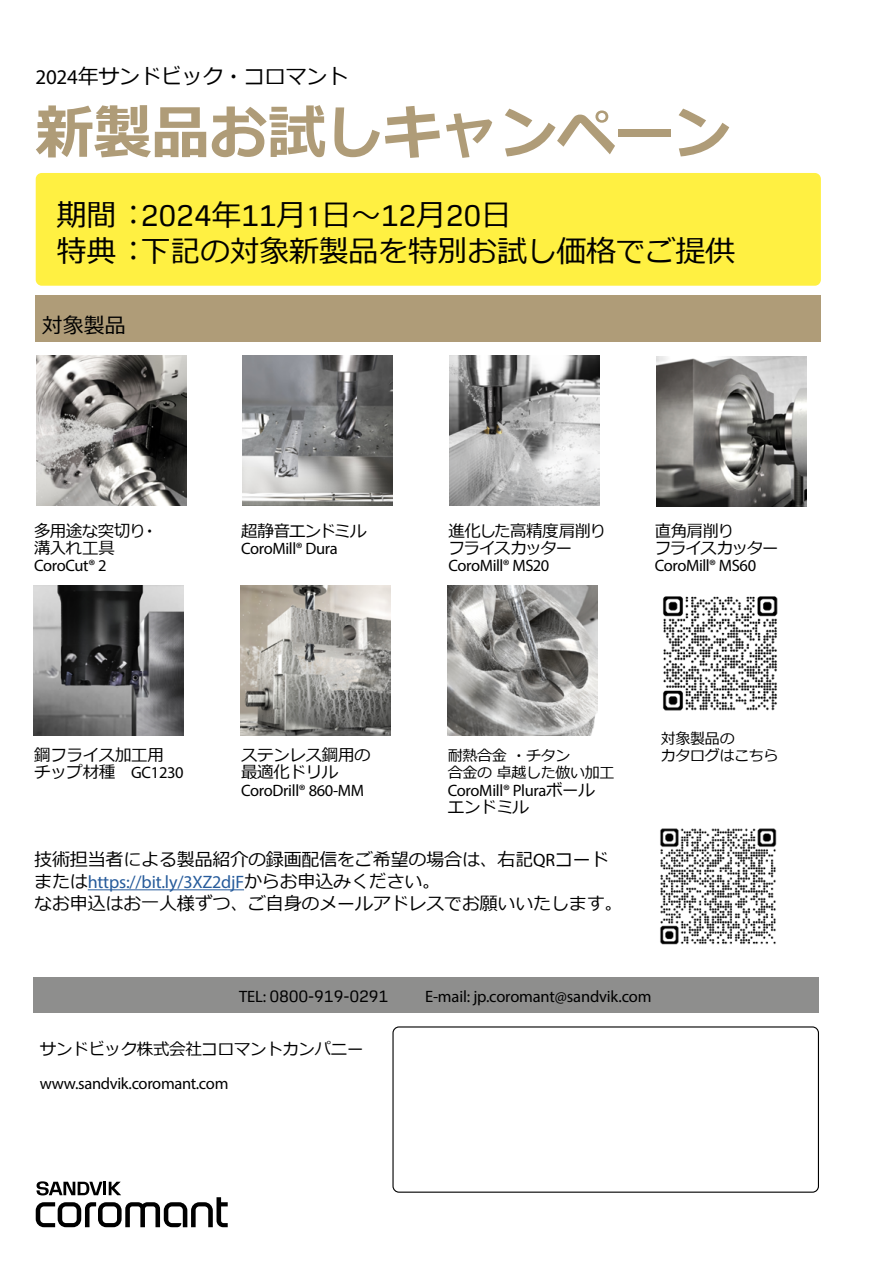
<style>
.page{position:relative;width:893px;height:1263px;background:#fff}
.page>*{position:absolute;margin:0;border:0;box-sizing:border-box;transform-origin:0 0}
.t1{font:700 58.5px "Meiryo";letter-spacing:-.01em;color:#af9c78}
.t2{font:30px "Meiryo";letter-spacing:-.01em;color:#000}
.t3{font:30px "Sandvik Sans Text";letter-spacing:-.01em;color:#000}
.t4{font:21px "Meiryo";letter-spacing:-.01em;color:#000}
.t5{font:18px "Meiryo";letter-spacing:-.01em;color:#000}
.t6{font:18px "Myriad Pro";letter-spacing:-.01em;color:#265b9b}
.t7{font:16.5px "Myriad Pro";letter-spacing:-.02em;color:#000}
.t8{font:16.5px/17.2px "Meiryo";letter-spacing:-.02em;color:#000}
.t9{font:16.5px/17.2px "Meiryo";letter-spacing:-.07em;color:#000}
.t10{font:16.5px/17.2px "Meiryo";letter-spacing:-.08em;color:#000}
.t11{font:16.5px "Meiryo";letter-spacing:-.04em;color:#000}
.t12{font:15px/17.2px "Meiryo";letter-spacing:-.02em;color:#000}
.s1{font-family:"Myriad Pro"}
.s2{font-family:"Meiryo"}
.s3{font-family:"Koz Min Pr 6 N"}
.s4{font-family:"Meiryo";color:#000}
.s5{font-family:"Sandvik Sans Text"}
</style>
<div class="page">
<svg style="left:36px;top:1181px;width:192px;height:46px"></svg>
<div style="left:36px;top:295px;width:785px;height:47px;background:#af9c78"></div>
<img style="left:36px;top:355px;width:150px;height:150px">
<img style="left:243px;top:355px;width:150px;height:150px">
<div style="left:36px;top:173px;width:785px;height:113px;background:#fff042;border-radius:6px"></div>
<div style="left:392px;top:1026px;width:427px;height:167px;border:1px solid #000;border-radius:6px"></div>
<div style="left:34px;top:977px;width:785px;height:36px;background:#8e8e8d"></div>
<img style="left:34px;top:586px;width:150px;height:150px">
<img style="left:241px;top:586px;width:150px;height:150px">
<img style="left:447px;top:586px;width:150px;height:150px">
<img style="left:656px;top:356px;width:150px;height:150px">
<img style="left:449px;top:355px;width:150px;height:150px">
<img style="left:663px;top:596px;width:115px;height:115px">
<img style="left:660px;top:828px;width:117px;height:117px">
<hr style="left:88px;top:889px;width:156px;height:1px;background:#265b9b">
<p class="t4" style="left:35px;top:62px;width:314px"><span class="s1">2024</span>年サンドビック・コロマント</p>
<h1 class="t1" style="left:35px;top:92px;width:697px">新製品お試しキャンペーン</h1>
<h2 class="t3" style="left:57px;top:197px;width:456px"><span class="s2">期間</span> <span class="s3">：</span>2024<span class="s2">年</span>11<span class="s2">月</span><span class="s1">1</span><span class="s2">日～</span>12<span class="s2">月</span>20<span class="s2">日</span></h2>
<h2 class="t2" style="left:57px;top:230px;width:680px">特典 <span class="s3">：</span>下記の対象新製品を特別お試し価格でご提供</h2>
<p class="t4" style="left:42px;top:310px;width:85px">対象製品</p>
<p class="t8" style="left:34px;top:523px;width:125px">多用途な突切り・溝入れ工具</p>
<p class="t7" style="left:34px;top:555px;width:74px">CoroCut® 2</p>
<p class="t11" style="left:241px;top:519px;width:127px">超静音エンドミル</p>
<p class="t7" style="left:241px;top:538px;width:98px">CoroMill® Dura</p>
<p class="t9" style="left:448px;top:523px;width:159px">進化した高精度肩削りフライスカッター</p>
<p class="t7" style="left:448px;top:555px;width:102px">CoroMill® MS20</p>
<p class="t10" style="left:655px;top:523px;width:125px">直角肩削り<br>フライスカッター</p>
<p class="t7" style="left:655px;top:555px;width:103px">CoroMill® MS60</p>
<p class="t12" style="left:661px;top:730px;width:75px">対象製品の</p>
<p class="t8" style="left:34px;top:747px;width:131px">鋼フライス加工用</p>
<p class="t12" style="left:661px;top:748px;width:119px">カタログはこちら</p>
<p class="t8" style="left:34px;top:764px;width:151px">チップ材種　<span class="s1">GC1230</span></p>
<p class="t8" style="left:241px;top:747px;width:131px">ステンレス鋼用の最適化ドリル</p>
<p class="t7" style="left:241px;top:780px;width:124px">CoroDrill® 860-MM</p>
<p class="t12" style="left:448px;top:748px;width:168px">耐熱合金 ・チタン<br>合金の 卓越した倣い加工</p>
<p class="t7" style="left:448px;top:780px;width:149px">CoroMill® Plura<span class="s2">ボール</span></p>
<p class="t8" style="left:448px;top:799px;width:83px">エンドミル</p>
<p class="t5" style="left:34px;top:847px;width:576px">技術担当者による製品紹介の録画配信をご希望の場合は、右記<span class="s1">QR</span>コード</p>
<p class="t6" style="left:34px;top:871px;width:407px"><span class="s4">または</span>https://bit.ly/3XZ2djF<span class="s4">からお申込みください。</span></p>
<p class="t5" style="left:34px;top:890px;width:590px">なお申込はお一人様ずつ、ご自身のメールアドレスでお願いいたします。</p>
<p class="t7" style="left:239px;top:986px;width:414px">TEL: <span class="s5">0800-919-0291</span> <span class="s3">　　</span>E-mail: jp.coromant@sandvik.com</p>
<p class="t8" style="left:40px;top:1041px;width:325px">サンドビック株式会社コロマントカンパニー</p>
<p class="t7" style="left:40px;top:1073px;width:190px">www.sandvik.coromant.com</p>
</div>
